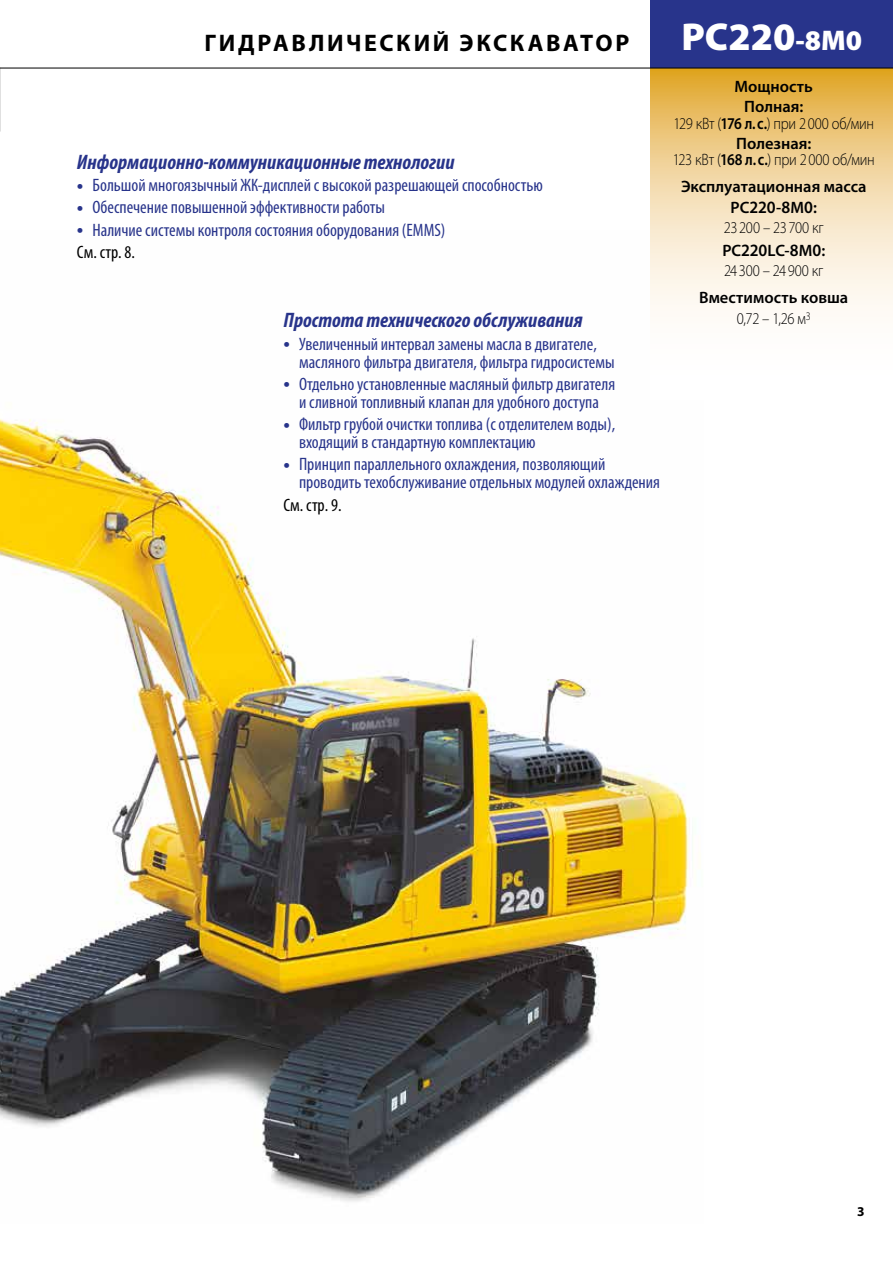
<style>
.page{position:relative;width:893px;height:1263px;background:#fff}
.page>*{position:absolute;margin:0;border:0;box-sizing:border-box;transform-origin:0 0}
.t1{font:900 39px "Myriad Pro";color:#fff}
.t2{font:700 24px "Myriad Pro";letter-spacing:.11em;color:#000}
.t3{font:italic 700 condensed 21px "Myriad Pro";color:#28348b}
.t4{font:condensed 18px/18px "Myriad Pro";color:#28348b}
.t5{font:condensed 18px "Myriad Pro";color:#000}
.t6{font:300 16.5px/20.5px "Myriad Pro";letter-spacing:-.01em;color:#000;text-align:center;scale:.88 1}
.t7{font:600 16.5px/26.8px "Myriad Pro";color:#000;text-align:center;scale:.88 1}
.t8{font:600 16.5px/20.5px "Myriad Pro";color:#000;text-align:center}
.t9{font:700 13.5px "Myriad Pro";color:#000}
.s1{font-size:28.5px}
.s2{font-size:25.5px}
.s3{color:#000}
.s4{font-weight:600}
.s5{font-weight:300}
.s6{font-weight:600;font-size:17.4px}
</style>
<div class="page">
<img style="left:0;top:231px;width:689px;height:971px">
<svg style="left:651px;top:69px;width:242px;height:331px"></svg>
<div style="left:651px;top:0;width:242px;height:68px;background:#28348b"></div>
<hr style="left:0;top:68px;width:893px;height:1px;background:#000">
<svg style="left:0;top:68px;width:1px;height:63px"></svg>
<h2 class="t2" style="left:205px;top:29px;width:426px">ГИДРАВЛИЧЕСКИЙ ЭКСКАВАТОР</h2>
<h1 class="t1" style="left:681px;top:11px;width:182px">PC220<span class="s1">-8M0</span></h1>
<p class="t3" style="left:77px;top:149px;width:379px">Информационно-коммуникационные технологии</p>
<p class="t4" style="left:77px;top:176px;width:467px"><span class="s2">•</span> Большой многоязычный ЖК-дисплей с высокой разрешающей способностью</p>
<p class="t4" style="left:77px;top:198px;width:309px"><span class="s2">•</span> Обеспечение повышенной эффективности работы</p>
<p class="t4" style="left:77px;top:218px;width:370px;line-height:22.2px"><span class="s2">•</span> Наличие системы контроля состояния оборудования (EMMS)<br><span class="s3">См. стр. 8.</span></p>
<p class="t3" style="left:283px;top:307px;width:301px">Простота технического обслуживания</p>
<p class="t4" style="left:299px;top:334px;width:317px;text-indent:-16px"><span class="s2">•</span> Увеличенный интервал замены масла в двигателе, масляного фильтра двигателя, фильтра гидросистемы</p>
<p class="t4" style="left:283px;top:375px;width:333px;text-align:center"><span class="s2">•</span> Отдельно установленные масляный фильтр двигателя и сливной топливный клапан для удобного доступа</p>
<p class="t4" style="left:299px;top:415px;width:318px;text-indent:-16px"><span class="s2">•</span> Фильтр грубой очистки топлива (с отделителем воды), входящий в стандартную комплектацию</p>
<p class="t4" style="left:299px;top:455px;width:362px;text-indent:-16px"><span class="s2">•</span> Принцип параллельного охлаждения, позволяющий проводить техобслуживание отдельных модулей охлаждения</p>
<p class="t5" style="left:283px;top:494px;width:60px">См. стр. 9.</p>
<p class="t8" style="left:735px;top:76px;width:80px">Мощность<br>Полная:</p>
<p class="t6" style="left:673px;top:113px;width:230px">129 кВт (<span class="s4">176 л.с.</span>) при 2000 об/мин<br><span class="s4">Полезная:</span></p>
<p class="t7" style="left:673px;top:147px;width:231px"><span class="s5">123 кВт (</span>168 л.с.<span class="s5">) при 2000 об/мин<br></span>Эксплуатационная масса</p>
<p class="t6" style="left:724px;top:197px;width:115px"><span class="s4">PC</span><span class="s6">220</span><span class="s4">-</span><span class="s6">8</span><span class="s4">M</span><span class="s6">0</span><span class="s4">:<br></span>23200 – 23700 кг</p>
<p class="t6" style="left:722px;top:240px;width:118px;text-align:left"><span class="s4">PC</span><span class="s6">220</span><span class="s4">LC-</span><span class="s6">8</span><span class="s4">M</span><span class="s6">0</span><span class="s4">:<br></span>24300 – 24900 кг</p>
<p class="t8" style="left:699px;top:288px;width:151px">Вместимость ковша<br><span class="s5">0,72 – 1,26 м</span><sup>3</sup></p>
<p class="t9" style="left:857px;top:1204px;width:9px">3</p>
</div>
